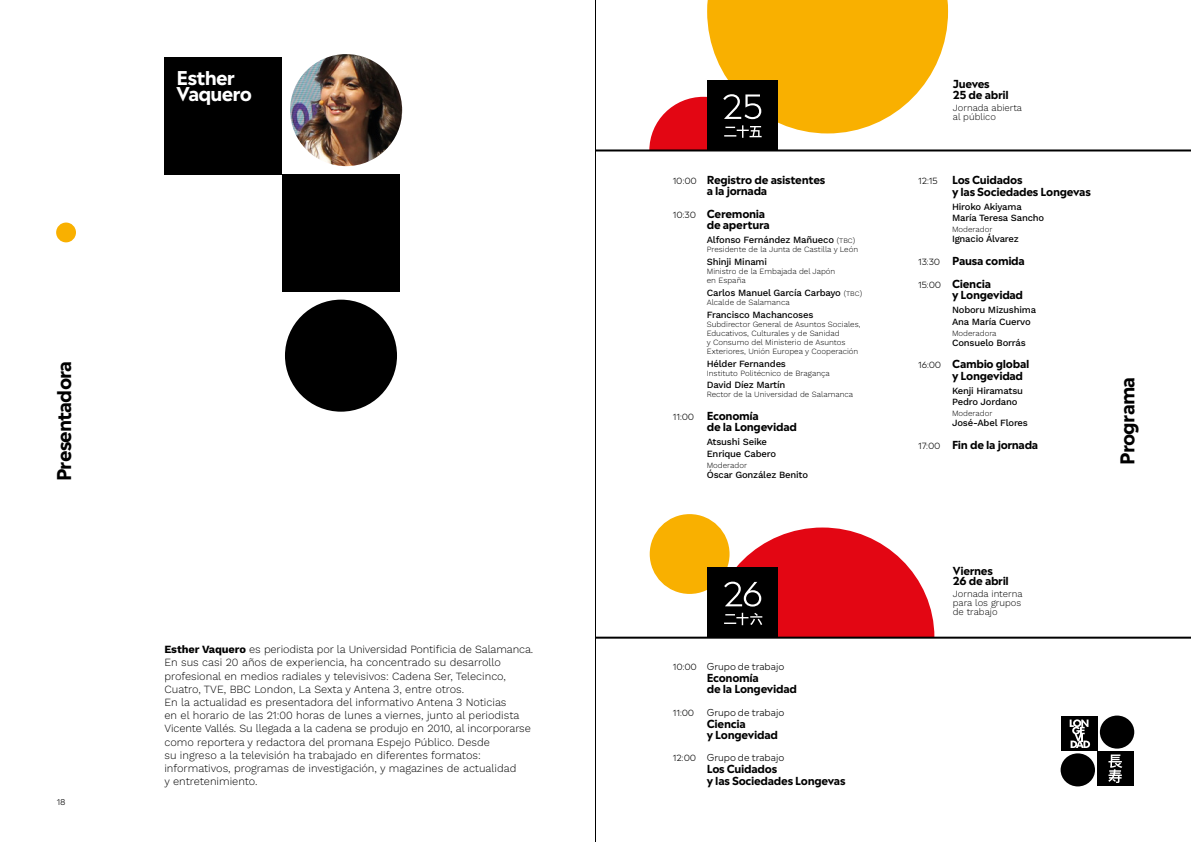
<style>
.page{position:relative;width:1191px;height:842px;background:#fff}
.page>*{position:absolute;margin:0;border:0;box-sizing:border-box;transform-origin:0 0}
.t1{font:700 18.9px "Madera";letter-spacing:-.045em;color:#000}
.t2{font:700 18.9px/16.2px "Madera";letter-spacing:-.045em;color:#fff}
.t3{font:300 11px/13.2px "Work Sans";color:#000}
.t4{font:700 11px/11px "Madera";letter-spacing:-.03em;color:#000}
.t5{font:500 9.5px/11.4px "Work Sans";letter-spacing:-.02em;color:#000}
.t6{font:300 9.5px/9px "Work Sans";color:#000}
.t7{font:300 9.5px "Madera";color:#000}
.t8{font:300 8.5px "Madera";letter-spacing:-.015em;color:#000}
.t9{font:300 8px/9px "Work Sans";color:#000}
.t10{font:300 8px "Madera";color:#000}
.s1{font-weight:700}
.s2{font-weight:300;font-size:8.5px}
.s3{font-weight:300;font-size:8px}
.s4{font-size:8.5px}
</style>
<div class="page">
<div style="left:164px;top:57px;width:118px;height:117px;background:#000"></div>
<div style="left:282px;top:174px;width:118px;height:118px;background:#000"></div>
<img style="left:290px;top:54px;width:112px;height:112px;border-radius:56px">
<div style="left:285px;top:300px;width:112px;height:112px;background:#000;border-radius:50%"></div>
<svg style="left:649px;top:0;width:299px;height:149px"></svg>
<hr style="left:595px;top:149px;width:596px;height:2px;background:#000">
<div style="left:649px;top:514px;width:80px;height:80px;background:#f9b000;border-radius:50%"></div>
<div style="left:707px;top:567px;width:71px;height:71px;background:#000"></div>
<svg style="left:722px;top:527px;width:212px;height:110px"></svg>
<hr style="left:595px;top:637px;width:596px;height:2px;background:#000">
<div style="left:1061px;top:716px;width:36px;height:35px;background:#000"></div>
<svg style="left:1069px;top:719px;width:21px;height:29px"></svg>
<div style="left:1097px;top:751px;width:36px;height:35px;background:#000"></div>
<svg style="left:1108px;top:754px;width:14px;height:29px"></svg>
<div style="left:1099px;top:715px;width:35px;height:34px;background:#000;border-radius:50%"></div>
<div style="left:1060px;top:753px;width:35px;height:33px;background:#000;border-radius:50%"></div>
<div style="left:56px;top:223px;width:20px;height:19px;background:#f9b000;border-radius:50%"></div>
<hr style="left:595px;top:0;width:1px;height:842px;background:#000">
<h1 class="t2" style="left:177px;top:69px;width:77px">Esther<br>Vaquero</h1>
<h1 class="t1" style="left:49px;top:481px;width:122px;rotate:-90deg">Presentadora</h1>
<p class="t10" style="left:57px;top:796px;width:10px">18</p>
<p class="t3" style="left:164px;top:642px;width:370px"><span class="s1">Esther Vaquero</span> es periodista por la Universidad Pontificia de Salamanca.<br>En sus casi 20 años de experiencia, ha concentrado su desarrollo profesional en medios radiales y televisivos: Cadena Ser, Telecinco, Cuatro, TVE, BBC London, La Sexta y Antena 3, entre otros.<br>En la actualidad es presentadora del informativo Antena 3 Noticias<br>en el horario de las 21:00 horas de lunes a viernes, junto al periodista Vicente Vallés. Su llegada a la cadena se produjo en 2010, al incorporarse como reportera y redactora del promana Espejo Público. Desde<br>su ingreso a la televisión ha trabajado en diferentes formatos: informativos, programas de investigación, y magazines de actualidad<br>y entretenimiento.</p>
<p class="t4" style="left:707px;top:174px;width:120px;text-indent:-34px"><span class="s2">10:00</span> Registro de asistentes a la jornada</p>
<p class="t4" style="left:707px;top:208px;width:65px;text-indent:-34px"><span class="s2">10:30</span> Ceremonia de apertura</p>
<p class="t5" style="left:707px;top:234px;width:150px">Alfonso Fernández Mañueco <span class="s3">(tbc)</span></p>
<p class="t9" style="left:707px;top:245px;width:153px">Presidente de la Junta de Castilla y León</p>
<p class="t5" style="left:707px;top:256px;width:62px">Shinji Minami</p>
<p class="t9" style="left:707px;top:266px;width:130px">Ministro de la Embajada del Japón en España</p>
<p class="t5" style="left:707px;top:287px;width:157px">Carlos Manuel García Carbayo <span class="s3">(tbc)</span></p>
<p class="t9" style="left:707px;top:297px;width:84px">Alcalde de Salamanca</p>
<p class="t5" style="left:707px;top:308px;width:108px">Francisco Machancoses</p>
<p class="t9" style="left:707px;top:319px;width:155px">Subdirector General de Asuntos Sociales, Educativos, Culturales y de Sanidad<br>y Consumo del Ministerio de Asuntos Exteriores, Unión Europea y Cooperación</p>
<p class="t5" style="left:707px;top:357px;width:81px">Hélder Fernandes</p>
<p class="t9" style="left:707px;top:368px;width:125px">Instituto Politécnico de Bragança</p>
<p class="t5" style="left:707px;top:379px;width:80px">David Díez Martín</p>
<p class="t9" style="left:707px;top:390px;width:148px">Rector de la Universidad de Salamanca</p>
<p class="t4" style="left:707px;top:410px;width:92px;text-indent:-34px"><span class="s2">11:00</span> Economía<br>de la Longevidad</p>
<p class="t5" style="left:707px;top:436px;width:71px">Atsushi Seike<br>Enrique Cabero</p>
<p class="t9" style="left:707px;top:460px;width:42px">Moderador</p>
<p class="t5" style="left:707px;top:468px;width:103px">Óscar González Benito</p>
<p class="t7" style="left:673px;top:659px;width:113px"><span class="s4">10:00</span> Grupo de trabajo</p>
<p class="t4" style="left:707px;top:672px;width:92px">Economía<br>de la Longevidad</p>
<p class="t8" style="left:673px;top:706px;width:23px">11:00</p>
<p class="t7" style="left:707px;top:705px;width:79px">Grupo de trabajo</p>
<p class="t4" style="left:707px;top:717px;width:73px">Ciencia<br>y Longevidad</p>
<p class="t7" style="left:673px;top:751px;width:113px"><span class="s4">12:00</span> Grupo de trabajo</p>
<p class="t4" style="left:707px;top:763px;width:140px;line-height:12px">Los Cuidados<br>y las Sociedades Longevas</p>
<p class="t4" style="left:953px;top:78px;width:57px">Jueves<br>25 de abril</p>
<p class="t6" style="left:953px;top:103px;width:71px">Jornada abierta al público</p>
<p class="t8" style="left:918px;top:175px;width:21px">12:15</p>
<p class="t4" style="left:952px;top:174px;width:140px;line-height:11.4px">Los Cuidados<br>y las Sociedades Longevas</p>
<p class="t5" style="left:952px;top:201px;width:94px">Hiroko Akiyama<br>María Teresa Sancho</p>
<p class="t9" style="left:952px;top:225px;width:42px">Moderador</p>
<p class="t5" style="left:952px;top:233px;width:68px">Ignacio Álvarez</p>
<p class="t4" style="left:918px;top:249px;width:108px;line-height:22.8px"><span class="s2">13:30</span> Pausa comida<br><span class="s2">15:00</span> Ciencia</p>
<p class="t4" style="left:952px;top:289px;width:73px">y Longevidad</p>
<p class="t5" style="left:952px;top:304px;width:86px">Noboru Mizushima<br>Ana María Cuervo</p>
<p class="t9" style="left:952px;top:328px;width:46px">Moderadora</p>
<p class="t5" style="left:952px;top:336px;width:75px">Consuelo Borrás</p>
<p class="t4" style="left:952px;top:358px;width:79px;line-height:11.4px;text-indent:-34px"><span class="s2">16:00</span> Cambio global y Longevidad</p>
<p class="t5" style="left:952px;top:385px;width:72px">Kenji Hiramatsu<br>Pedro Jordano</p>
<p class="t9" style="left:952px;top:409px;width:42px">Moderador</p>
<p class="t5" style="left:952px;top:417px;width:77px">José-Abel Flores</p>
<p class="t4" style="left:918px;top:439px;width:122px"><span class="s2">17:00</span> Fin de la jornada</p>
<h1 class="t1" style="left:1112px;top:465px;width:89px;rotate:-90deg">Programa</h1>
<p class="t4" style="left:953px;top:566px;width:58px;line-height:10px">Viernes<br>26 de abril</p>
<p class="t6" style="left:953px;top:589px;width:71px">Jornada interna para los grupos de trabajo</p>
</div>
